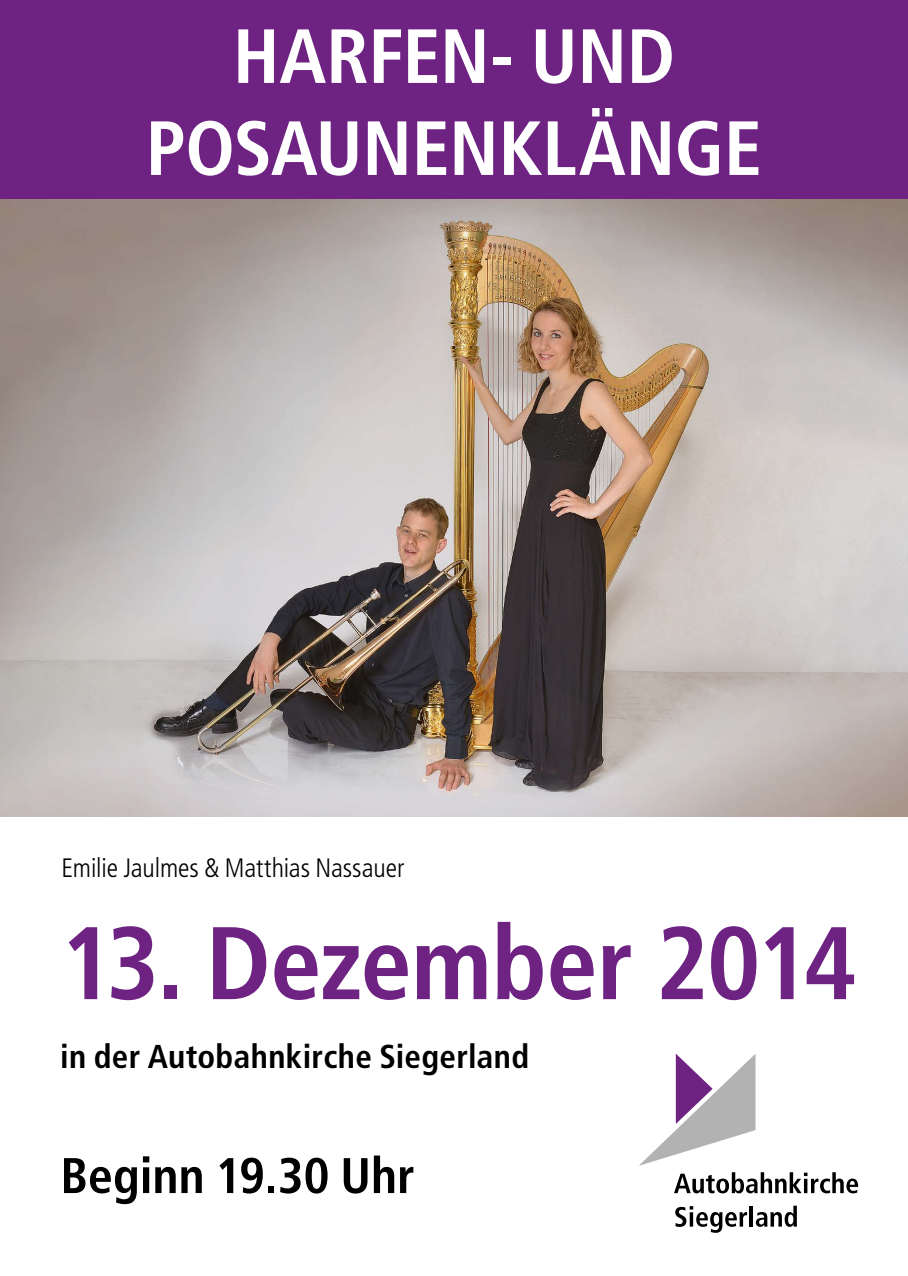
<style>
.page{position:relative;width:908px;height:1276px;background:#fff}
.page>*{position:absolute;margin:0;border:0;box-sizing:border-box;transform-origin:0 0}
.t1{font:700 condensed 103px "Frutiger";letter-spacing:-.015em;color:#6e2383}
.t2{font:700 condensed 76.6px/92px "Frutiger";letter-spacing:-.005em;color:#fff;text-align:center}
.t3{font:700 condensed 50px "Frutiger";color:#000}
.t4{font:700 condensed 33.1px "Frutiger";letter-spacing:.01em;color:#000}
.t5{font:300 condensed 26.6px "Frutiger";letter-spacing:-.005em;color:#000}
</style>
<div class="page">
<img style="left:0;top:198px;width:907px;height:618px">
<div style="left:0;top:0;width:907px;height:198px;background:#6e2383"></div>
<svg style="left:674px;top:1172px;width:183px;height:21px"></svg>
<svg style="left:675px;top:1206px;width:71px;height:26px"></svg>
<hr style="left:749px;top:1205px;width:3px;height:21px;background:#000">
<svg style="left:755px;top:1205px;width:41px;height:21px"></svg>
<svg style="left:640px;top:1054px;width:115px;height:111px"></svg>
<h2 class="t2" style="left:146px;top:10px;width:617px">HARFEN- UND<br>POSAUNENKLÄNGE</h2>
<p class="t5" style="left:61px;top:852px;width:344px">Emilie Jaulmes &amp; Matthias Nassauer</p>
<h1 class="t1" style="left:60px;top:902px;width:798px">13. Dezember 2014</h1>
<p class="t4" style="left:60px;top:1037px;width:470px">in der Autobahnkirche Siegerland</p>
<h3 class="t3" style="left:60px;top:1146px;width:356px">Beginn 19.30 Uhr</h3>
</div>
